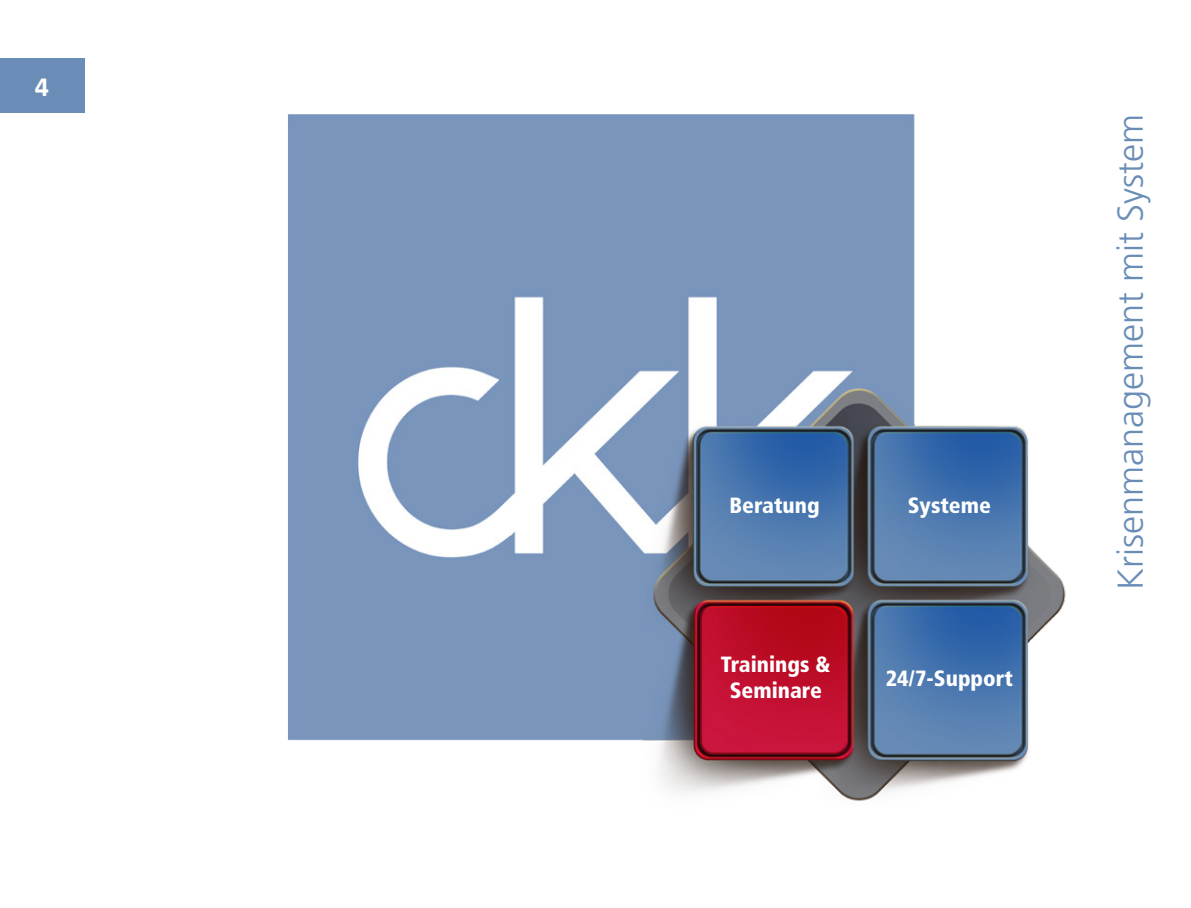
<style>
.page{position:relative;width:1191px;height:908px;background:#fff}
.page>*{position:absolute;margin:0;border:0;box-sizing:border-box;transform-origin:0 0}
.t1{font:300 36px "Frutiger";color:#698db6}
.t2{font:700 28px "Calibri";color:#fff}
.Heading_1{font:900 condensed 22px "Frutiger";color:#fff}
</style>
<div class="page">
<img style="left:288px;top:114px;width:778px;height:687px">
<div style="left:0;top:58px;width:85px;height:55px;background:#698db6"></div>
<p class="t2" style="left:35px;top:69px;width:16px">4</p>
<p class="Heading_1" style="left:729px;top:492px;width:92px">Beratung</p>
<p class="Heading_1" style="left:721px;top:650px;width:111px">Trainings &amp;</p>
<p class="Heading_1" style="left:729px;top:677px;width:94px">Seminare</p>
<p class="Heading_1" style="left:907px;top:492px;width:85px">Systeme</p>
<p class="Heading_1" style="left:885px;top:665px;width:129px">24/7-Support</p>
<h1 class="t1" style="left:1110px;top:589px;width:477px;rotate:-90deg">Krisenmanagement mit System</h1>
</div>
